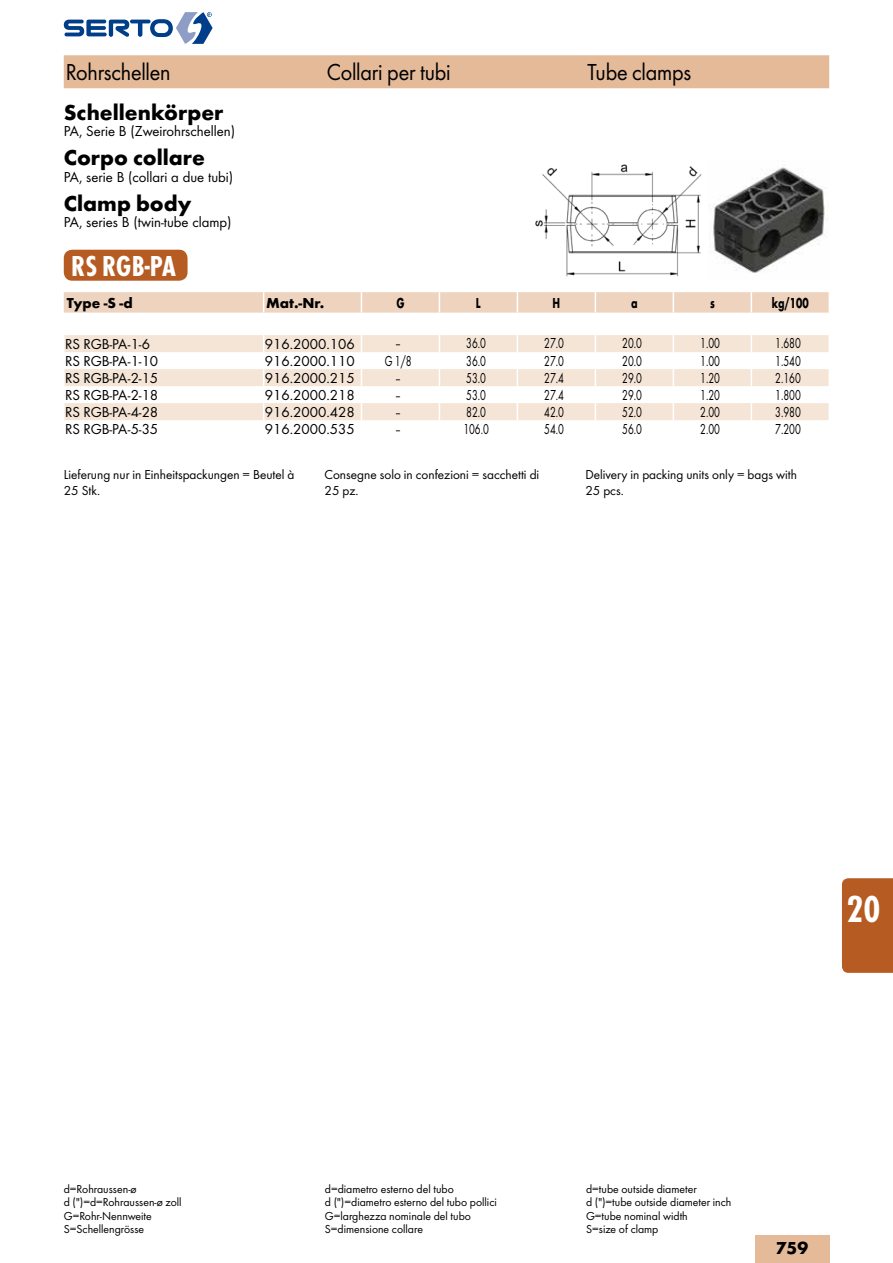
<style>
.page{position:relative;width:893px;height:1263px;background:#fff}
.page>*{position:absolute;margin:0;border:0;box-sizing:border-box;transform-origin:0 0}
.t1{font:700 39px "Futura Con";color:#fff}
.t2{font:700 30px "Futura Con";letter-spacing:-.005em;color:#fff}
.t3{font:24px "Futura Boo";letter-spacing:-.01em;color:#000;scale:.94 1}
.t4{font:700 22.5px "Futura";color:#000}
.t5{font:700 18px "Futura";color:#000}
.t6{font:15px "Futura Boo";color:#000}
.t7{font:15px "Futura Boo";color:#000;scale:.7 1}
.t8{font:700 15px "Futura";color:#000}
.t9{font:700 15px "Futura";color:#000;scale:.7 1}
.t10{font:13.5px/16.2px "Futura Boo";color:#000}
.t11{font:12px/13.5px "Futura Boo";color:#000}
</style>
<div class="page">
<div style="left:63px;top:55px;width:767px;height:34px;background:#e4ba99"></div>
<svg style="left:64px;top:12px;width:149px;height:32px"></svg>
<svg style="left:63px;top:249px;width:766px;height:171px"></svg>
<img style="left:531px;top:164px;width:173px;height:115px">
<img style="left:708px;top:167px;width:121px;height:112px">
<div style="left:64px;top:250px;width:124px;height:31px;background:#b65b21;border-radius:9px"></div>
<div style="left:755px;top:1235px;width:74px;height:28px;background:#e4ba99"></div>
<div style="left:842px;top:878px;width:51px;height:95px;background:#b65b21"></div>
<h3 class="t3" style="left:66px;top:57px;width:113px">Rohrschellen</h3>
<h3 class="t3" style="left:327px;top:57px;width:133px">Collari per tubi</h3>
<h3 class="t3" style="left:587px;top:57px;width:112px">Tube clamps</h3>
<h3 class="t4" style="left:64px;top:98px;width:161px">Schellenkörper</h3>
<p class="t6" style="left:64px;top:122px;width:173px">PA, Serie B (Zweirohrschellen)</p>
<h3 class="t4" style="left:64px;top:144px;width:143px">Corpo collare</h3>
<p class="t6" style="left:64px;top:168px;width:171px">PA, serie B (collari a due tubi)</p>
<h3 class="t4" style="left:64px;top:189px;width:129px">Clamp body</h3>
<p class="t6" style="left:64px;top:213px;width:169px">PA, series B (twin-tube clamp)</p>
<h2 class="t2" style="left:71px;top:248px;width:106px">RS RGB-PA</h2>
<p class="t8" style="left:67px;top:294px;width:67px">Type -S -d</p>
<p class="t8" style="left:266px;top:294px;width:60px">Mat.-Nr.</p>
<p class="t9" style="left:396px;top:294px;width:13px">G</p>
<p class="t9" style="left:476px;top:294px;width:9px">L</p>
<p class="t9" style="left:552px;top:294px;width:13px">H</p>
<p class="t9" style="left:631px;top:294px;width:11px">a</p>
<p class="t9" style="left:710px;top:294px;width:8px">s</p>
<p class="t9" style="left:772px;top:294px;width:54px">kg/100</p>
<p class="t6" style="left:65px;top:335px;width:86px">RS RGB-PA-1-6</p>
<p class="t6" style="left:265px;top:335px;width:91px">916.2000.106</p>
<p class="t7" style="left:396px;top:335px;width:7px">--</p>
<p class="t7" style="left:466px;top:335px;width:30px">36.0</p>
<p class="t7" style="left:544px;top:335px;width:30px">27.0</p>
<p class="t7" style="left:622px;top:335px;width:30px">20.0</p>
<p class="t7" style="left:700px;top:335px;width:30px">1.00</p>
<p class="t7" style="left:775px;top:335px;width:38px">1.680</p>
<p class="t6" style="left:65px;top:352px;width:94px">RS RGB-PA-1-10</p>
<p class="t6" style="left:265px;top:352px;width:91px">916.2000.110</p>
<p class="t7" style="left:385px;top:352px;width:40px">G 1/8</p>
<p class="t7" style="left:466px;top:352px;width:30px">36.0</p>
<p class="t7" style="left:544px;top:352px;width:30px">27.0</p>
<p class="t7" style="left:622px;top:352px;width:30px">20.0</p>
<p class="t7" style="left:700px;top:352px;width:30px">1.00</p>
<p class="t7" style="left:775px;top:352px;width:38px">1.540</p>
<p class="t6" style="left:65px;top:369px;width:94px">RS RGB-PA-2-15</p>
<p class="t6" style="left:265px;top:369px;width:91px">916.2000.215</p>
<p class="t7" style="left:396px;top:369px;width:7px">--</p>
<p class="t7" style="left:466px;top:369px;width:30px">53.0</p>
<p class="t7" style="left:544px;top:369px;width:30px">27.4</p>
<p class="t7" style="left:622px;top:369px;width:30px">29.0</p>
<p class="t7" style="left:700px;top:369px;width:30px">1.20</p>
<p class="t7" style="left:775px;top:369px;width:38px">2.160</p>
<p class="t6" style="left:65px;top:386px;width:94px">RS RGB-PA-2-18</p>
<p class="t6" style="left:265px;top:386px;width:91px">916.2000.218</p>
<p class="t7" style="left:396px;top:386px;width:7px">--</p>
<p class="t7" style="left:466px;top:386px;width:30px">53.0</p>
<p class="t7" style="left:544px;top:386px;width:30px">27.4</p>
<p class="t7" style="left:622px;top:386px;width:30px">29.0</p>
<p class="t7" style="left:700px;top:386px;width:30px">1.20</p>
<p class="t7" style="left:775px;top:386px;width:38px">1.800</p>
<p class="t6" style="left:65px;top:403px;width:94px">RS RGB-PA-4-28</p>
<p class="t6" style="left:265px;top:403px;width:91px">916.2000.428</p>
<p class="t7" style="left:396px;top:403px;width:7px">--</p>
<p class="t7" style="left:466px;top:403px;width:30px">82.0</p>
<p class="t7" style="left:544px;top:403px;width:30px">42.0</p>
<p class="t7" style="left:622px;top:403px;width:30px">52.0</p>
<p class="t7" style="left:700px;top:403px;width:30px">2.00</p>
<p class="t7" style="left:775px;top:403px;width:38px">3.980</p>
<p class="t6" style="left:65px;top:420px;width:94px">RS RGB-PA-5-35</p>
<p class="t6" style="left:265px;top:420px;width:91px">916.2000.535</p>
<p class="t7" style="left:396px;top:420px;width:7px">--</p>
<p class="t7" style="left:463px;top:420px;width:38px">106.0</p>
<p class="t7" style="left:544px;top:420px;width:30px">54.0</p>
<p class="t7" style="left:622px;top:420px;width:30px">56.0</p>
<p class="t7" style="left:700px;top:420px;width:30px">2.00</p>
<p class="t7" style="left:775px;top:420px;width:38px">7.200</p>
<p class="t10" style="left:64px;top:466px;width:232px">Lieferung nur in Einheitspackungen = Beutel à<br>25 Stk.</p>
<p class="t10" style="left:325px;top:466px;width:216px">Consegne solo in confezioni = sacchetti di<br>25 pz.</p>
<p class="t10" style="left:585px;top:466px;width:213px">Delivery in packing units only = bags with<br>25 pcs.</p>
<h1 class="t1" style="left:847px;top:887px;width:35px">20</h1>
<p class="t11" style="left:64px;top:1182px;width:119px">d=Rohraussen-ø<br>d (")=d=Rohraussen-ø zoll<br>G=Rohr-Nennweite<br>S=Schellengrösse</p>
<p class="t11" style="left:325px;top:1182px;width:173px">d=diametro esterno del tubo<br>d (")=diametro esterno del tubo pollici<br>G=larghezza nominale del tubo<br>S=dimensione collare</p>
<p class="t11" style="left:586px;top:1182px;width:147px">d=tube outside diameter<br>d (")=tube outside diameter inch<br>G=tube nominal width<br>S=size of clamp</p>
<h3 class="t5" style="left:776px;top:1237px;width:34px">759</h3>
</div>
